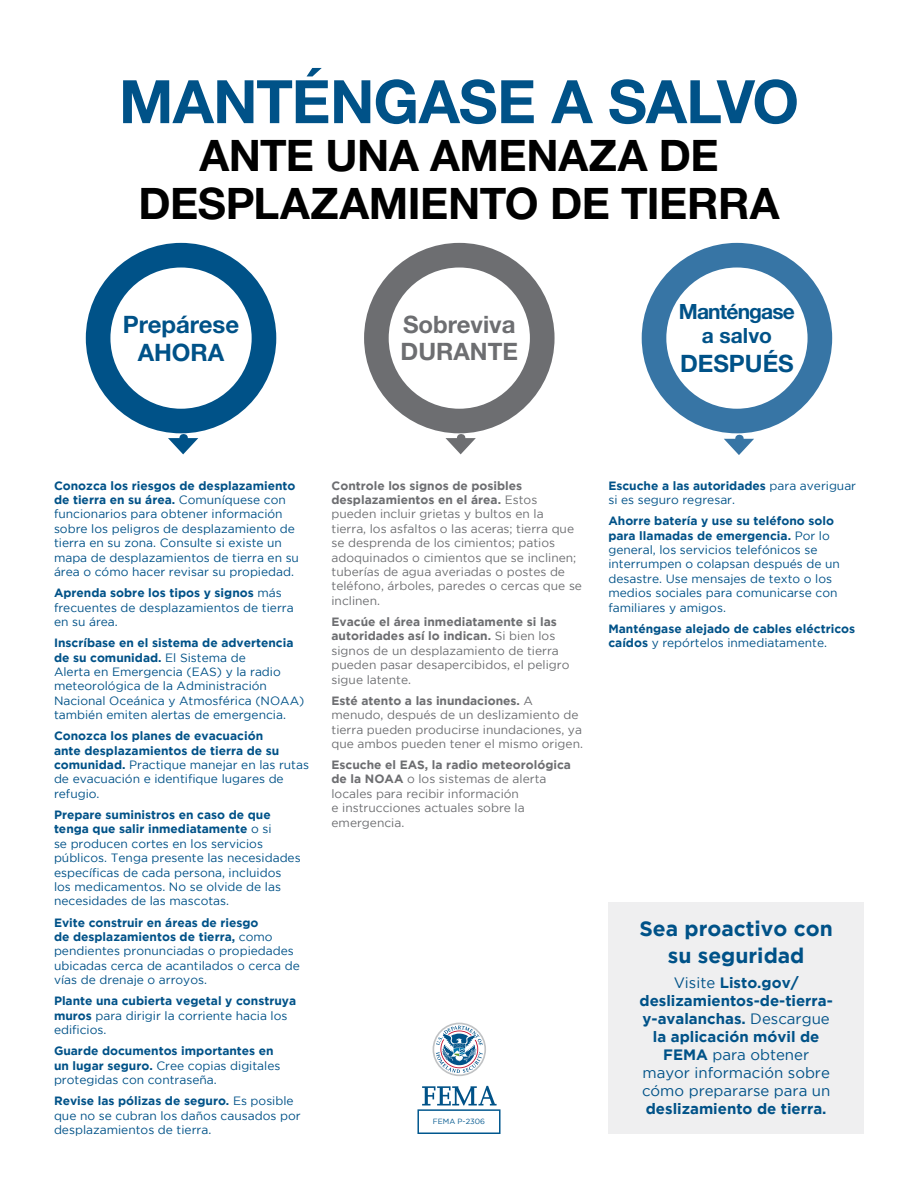
<style>
.page{position:relative;width:918px;height:1188px;background:#fff}
.page>*{position:absolute;margin:0;border:0;box-sizing:border-box;transform-origin:0 0}
.t1{font:700 60px "Helvetica Neue";letter-spacing:-.015em;color:#005288}
.t2{font:700 43.5px/48px "Helvetica Neue";letter-spacing:-.01em;color:#000;text-align:center}
.t3{font:700 24px/28.5px "Helvetica Neue";color:#005288;text-align:center}
.t4{font:700 24px/27px "Helvetica Neue";color:#6d6e71}
.t5{font:700 21px/26.7px "Gotham";color:#005288;text-align:center}
.t6{font:700 21px/24px "Helvetica Neue";letter-spacing:-.04em;color:#005288;text-align:center}
.t7{font:700 15px/18px "Gotham";color:#005288;text-align:center}
.BT_Blue{font:12px/14.4px "Gotham";color:#005288}
.BT_Gray{font:12px/14.4px "Gotham";color:#6d6e71}
.BT_Blue-2{font:700 12px/14.4px "Gotham";color:#005288}
.t8{font:7.5px "Gotham";color:#00578e}
.s1{font-weight:700}
.s2{font-weight:400}
</style>
<div class="page">
<div style="left:86px;top:243px;width:190px;height:190px;background:#005288;border-radius:50%"></div>
<div style="left:110px;top:268px;width:142px;height:141px;background:#fff;border-radius:50%"></div>
<svg style="left:168px;top:434px;width:30px;height:20px"></svg>
<div style="left:364px;top:243px;width:191px;height:190px;background:#6d6e71;border-radius:50%"></div>
<div style="left:389px;top:268px;width:141px;height:141px;background:#fff;border-radius:50%"></div>
<svg style="left:445px;top:434px;width:31px;height:20px"></svg>
<svg style="left:724px;top:435px;width:30px;height:20px"></svg>
<div style="left:642px;top:243px;width:190px;height:190px;background:#3775a5;border-radius:50%"></div>
<div style="left:666px;top:268px;width:142px;height:141px;background:#fff;border-radius:50%"></div>
<div style="left:608px;top:903px;width:256px;height:231px;background:#efeff0"></div>
<svg style="left:422px;top:1086px;width:75px;height:20px"></svg>
<svg style="left:433px;top:1023px;width:53px;height:53px"></svg>
<div style="left:417px;top:1109px;width:84px;height:25px;background:#fff;border:2px solid #00578e"></div>
<p class="t1" style="left:119px;top:55px;width:682px">MANTÉNGASE A SALVO</p>
<p class="t2" style="left:138px;top:133px;width:643px">ANTE UNA AMENAZA DE<br>DESPLAZAMIENTO DE TIERRA</p>
<p class="t3" style="left:123px;top:310px;width:118px">Prepárese<br>AHORA</p>
<p class="t4" style="left:401px;top:312px;width:119px">Sobreviva<br>DURANTE</p>
<p class="t6" style="left:679px;top:301px;width:118px">Manténgase a salvo</p>
<p class="t3" style="left:680px;top:350px;width:115px">DESPUÉS</p>
<p class="BT_Blue" style="left:54px;top:478px;width:247px"><span class="s1">Conozca los riesgos de desplazamiento de tierra en su área.</span> Comuníquese con funcionarios para obtener información sobre los peligros de desplazamiento de tierra en su zona. Consulte si existe un mapa de desplazamientos de tierra en su área o cómo hacer revisar su propiedad.</p>
<p class="BT_Blue" style="left:54px;top:586px;width:241px"><span class="s1">Aprenda sobre los tipos y signos</span> más frecuentes de desplazamientos de tierra en su área.</p>
<p class="BT_Blue" style="left:54px;top:635px;width:252px"><span class="s1">Inscríbase en el sistema de advertencia de su comunidad.</span> El Sistema de<br>Alerta en Emergencia (EAS) y la radio meteorológica de la Administración Nacional Oceánica y Atmosférica (NOAA) también emiten alertas de emergencia.</p>
<p class="BT_Blue-2" style="left:54px;top:728px;width:257px">Conozca los planes de evacuación<br>ante desplazamientos de tierra de su comunidad. <span class="s2">Practique manejar en las rutas de evacuación e identifique lugares de refugio.</span></p>
<p class="BT_Blue" style="left:54px;top:807px;width:248px"><span class="s1">Prepare suministros en caso de que tenga que salir inmediatamente</span> o si<br>se producen cortes en los servicios públicos. Tenga presente las necesidades específicas de cada persona, incluidos los medicamentos. No se olvide de las necesidades de las mascotas.</p>
<p class="BT_Blue" style="left:54px;top:915px;width:247px"><span class="s1">Evite construir en áreas de riesgo<br>de desplazamientos de tierra,</span> como pendientes pronunciadas o propiedades ubicadas cerca de acantilados o cerca de vías de drenaje o arroyos.</p>
<p class="BT_Blue" style="left:54px;top:994px;width:244px"><span class="s1">Plante una cubierta vegetal y construya muros</span> para dirigir la corriente hacia los edificios.</p>
<p class="BT_Blue-2" style="left:54px;top:1043px;width:228px">Guarde documentos importantes en un lugar seguro. <span class="s2">Cree copias digitales protegidas con contraseña.</span></p>
<p class="BT_Blue" style="left:54px;top:1094px;width:248px"><span class="s1">Revise las pólizas de seguro.</span> Es posible que no se cubran los daños causados por desplazamientos de tierra.</p>
<p class="BT_Gray" style="left:332px;top:478px;width:252px"><span class="s1">Controle los signos de posibles desplazamientos en el área.</span> Estos pueden incluir grietas y bultos en la<br>tierra, los asfaltos o las aceras; tierra que se desprenda de los cimientos; patios adoquinados o cimientos que se inclinen; tuberías de agua averiadas o postes de teléfono, árboles, paredes o cercas que se inclinen.</p>
<p class="BT_Gray" style="left:332px;top:614px;width:239px"><span class="s1">Evacúe el área inmediatamente si las autoridades así lo indican.</span> Si bien los signos de un desplazamiento de tierra pueden pasar desapercibidos, el peligro sigue latente.</p>
<p class="BT_Gray" style="left:332px;top:693px;width:253px"><span class="s1">Esté atento a las inundaciones.</span> A menudo, después de un deslizamiento de tierra pueden producirse inundaciones, ya que ambos pueden tener el mismo origen.</p>
<p class="BT_Gray" style="left:332px;top:757px;width:241px"><span class="s1">Escuche el EAS, la radio meteorológica de la NOAA</span> o los sistemas de alerta locales para recibir información<br>e instrucciones actuales sobre la emergencia.</p>
<p class="t8" style="left:433px;top:1118px;width:54px">FEMA P-2306</p>
<p class="BT_Blue" style="left:608px;top:478px;width:249px"><span class="s1">Escuche a las autoridades</span> para averiguar si es seguro regresar.</p>
<p class="BT_Blue" style="left:608px;top:514px;width:233px"><span class="s1">Ahorre batería y use su teléfono solo para llamadas de emergencia.</span> Por lo general, los servicios telefónicos se interrumpen o colapsan después de un desastre. Use mensajes de texto o los medios sociales para comunicarse con familiares y amigos.</p>
<p class="BT_Blue-2" style="left:608px;top:621px;width:248px">Manténgase alejado de cables eléctricos caídos <span class="s2">y repórtelos inmediatamente.</span></p>
<p class="t5" style="left:640px;top:915px;width:195px">Sea proactivo con su seguridad</p>
<p class="t7" style="left:640px;top:973px;width:195px"><span class="s2">Visite</span> Listo.gov/ deslizamientos-de-tierra&shy;y-avalanchas. <span class="s2">Descargue </span>la aplicación móvil de<br>FEMA <span class="s2">para obtener mayor información sobre cómo prepararse para un </span>deslizamiento de tierra.</p>
</div>
